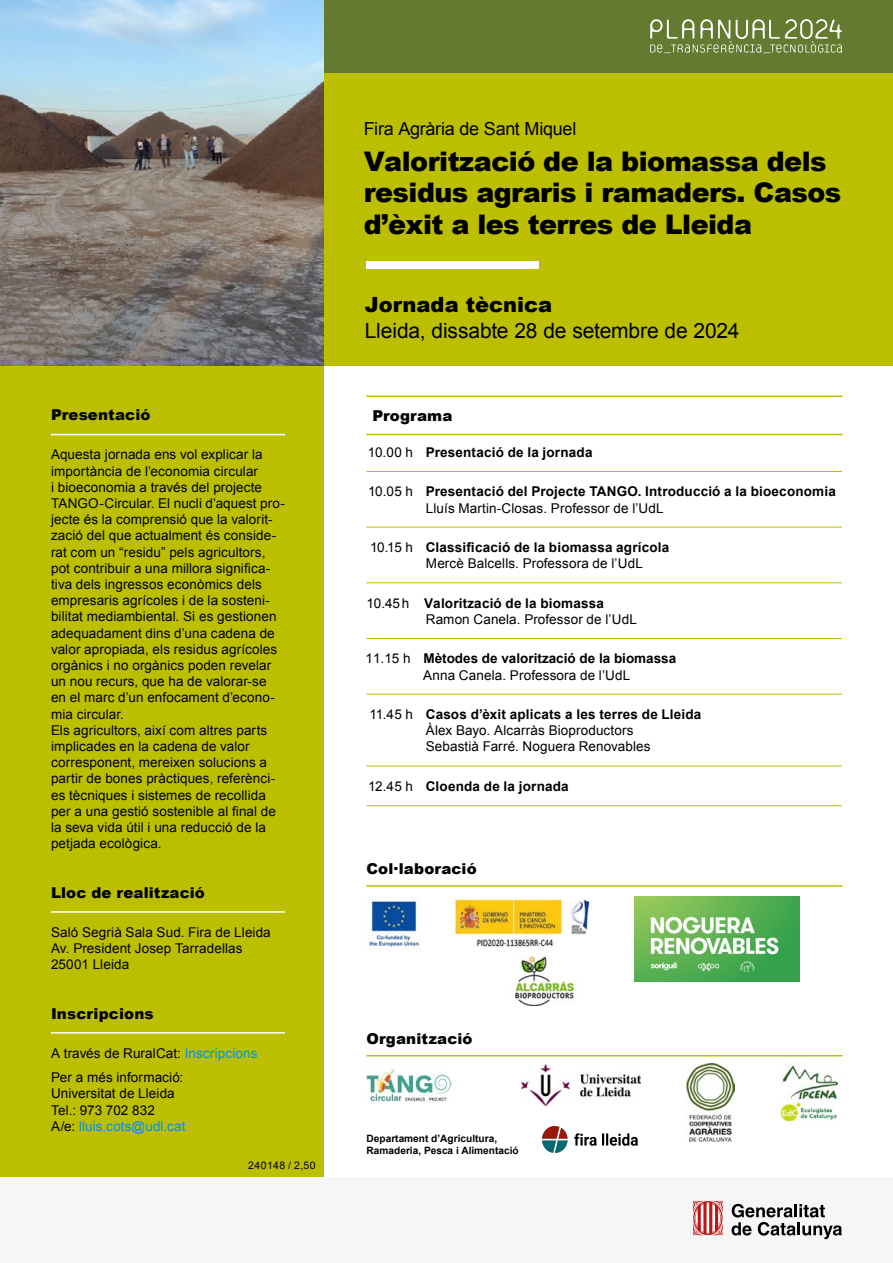
<style>
.page{position:relative;width:893px;height:1263px;background:#fff}
.page>*{position:absolute;margin:0;border:0;box-sizing:border-box;transform-origin:0 0}
.t1{font:900 27px/31.5px "Arial";letter-spacing:-.02em;color:#000}
.t2{font:21px "Arial";letter-spacing:-.005em;color:#000}
.t3{font:900 21px "Arial";letter-spacing:.005em;color:#000}
.t4{font:18px "Arial";letter-spacing:-.015em;color:#000}
.t5{font:900 15px "Arial";letter-spacing:.01em;color:#020304}
.P3{font:13.5px/16.2px "Arial";letter-spacing:.005em;color:#000}
.t6{font:700 13.5px "Arial";letter-spacing:.015em;color:#000}
.P3-2{font:13.5px "Arial";letter-spacing:.005em;color:#008dff}
.t7{font:10.5px "Arial";letter-spacing:.04em;color:#000}
.t8{font:700 10.2px/12.1px "Arial";color:#000}
.s1{color:#008dff}
.s2{color:#000}
.s3{font-weight:400}
.s4{font-weight:700}
</style>
<div class="page">
<div style="left:0;top:366px;width:323px;height:811px;background:#bcbf00"></div>
<div style="left:323px;top:0;width:570px;height:366px;background:#bcbf00"></div>
<div style="left:323px;top:0;width:570px;height:72px;background:#647a30"></div>
<svg style="left:650px;top:19px;width:192px;height:34px"></svg>
<div style="left:0;top:1177px;width:892px;height:86px;background:#f6f6f6"></div>
<svg style="left:693px;top:1200px;width:30px;height:35px"></svg>
<svg style="left:731px;top:1204px;width:111px;height:35px"></svg>
<div style="left:366px;top:261px;width:173px;height:7px;background:#fff"></div>
<img style="left:0;top:0;width:323px;height:366px">
<hr style="left:51px;top:434px;width:234px;height:1px;background:#fff">
<hr style="left:51px;top:911px;width:234px;height:2px;background:#fff">
<hr style="left:51px;top:1032px;width:234px;height:1px;background:#fff">
<hr style="left:366px;top:885px;width:477px;height:2px;background:#bcbf00">
<hr style="left:366px;top:1055px;width:477px;height:1px;background:#bcbf00">
<hr style="left:366px;top:395px;width:477px;height:2px;background:#bcbf00">
<hr style="left:366px;top:434px;width:477px;height:1px;background:#bcbf00">
<hr style="left:366px;top:471px;width:476px;height:1px;background:#bcbf00">
<hr style="left:366px;top:527px;width:476px;height:1px;background:#bcbf00">
<hr style="left:366px;top:582px;width:476px;height:1px;background:#bcbf00">
<hr style="left:366px;top:638px;width:476px;height:1px;background:#bcbf00">
<hr style="left:366px;top:694px;width:476px;height:1px;background:#bcbf00">
<hr style="left:366px;top:766px;width:476px;height:1px;background:#bcbf00">
<hr style="left:366px;top:805px;width:476px;height:1px;background:#bcbf00">
<img style="left:369px;top:896px;width:51px;height:52px">
<img style="left:455px;top:899px;width:135px;height:48px">
<img style="left:514px;top:956px;width:61px;height:50px">
<img style="left:366px;top:1069px;width:86px;height:33px">
<img style="left:522px;top:1064px;width:118px;height:41px">
<img style="left:686px;top:1063px;width:48px;height:78px">
<img style="left:780px;top:1065px;width:59px;height:55px">
<img style="left:634px;top:896px;width:166px;height:85px">
<img style="left:542px;top:1127px;width:95px;height:25px">
<h6 class="t5" style="left:51px;top:404px;width:101px">Presentació</h6>
<p class="P3" style="left:51px;top:447px;width:235px">Aquesta jornada ens vol explicar la importància de l’economia circular<br>i bioeconomia a través del projecte TANGO-Circular. El nucli d’aquest pro&shy;jecte és la comprensió que la valorit&shy;zació del que actualment és conside&shy;rat com un “residu” pels agricultors, pot contribuir a una millora significa&shy;tiva dels ingressos econòmics dels empresaris agrícoles i de la sosteni&shy;bilitat mediambiental. Si es gestionen adequadament dins d’una cadena de valor apropiada, els residus agrícoles orgànics i no orgànics poden revelar un nou recurs, que ha de valorar-se en el marc d’un enfocament d’econo&shy;mia circular.</p>
<p class="P3" style="left:51px;top:722px;width:226px">Els agricultors, així com altres parts implicades en la cadena de valor corresponent, mereixen solucions a partir de bones pràctiques, referènci&shy;es tècniques i sistemes de recollida per a una gestió sostenible al final de la seva vida útil i una reducció de la petjada ecològica.</p>
<h6 class="t5" style="left:51px;top:881px;width:155px">Lloc de realització</h6>
<p class="P3" style="left:51px;top:924px;width:221px">Saló Segrià Sala Sud. Fira de Lleida</p>
<p class="P3" style="left:51px;top:940px;width:193px">Av. President Josep Tarradellas</p>
<p class="P3" style="left:51px;top:956px;width:80px">25001 Lleida</p>
<h6 class="t5" style="left:51px;top:1002px;width:104px">Inscripcions</h6>
<p class="P3" style="left:51px;top:1045px;width:208px">A través de RuralCat: <span class="s1">Inscripcions</span></p>
<p class="P3" style="left:51px;top:1069px;width:134px">Per a més informació:</p>
<p class="P3" style="left:51px;top:1086px;width:125px">Universitat de Lleida</p>
<p class="P3" style="left:51px;top:1102px;width:106px">Tel.: 973 702 832</p>
<p class="P3-2" style="left:51px;top:1117px;width:136px"><span class="s2">A/e:</span> lluis.cots@udl.cat</p>
<p class="t7" style="left:248px;top:1158px;width:69px">240148 / 2,50</p>
<h1 class="t4" style="left:364px;top:117px;width:214px">Fira Agrària de Sant Miquel</h1>
<h1 class="t1" style="left:364px;top:144px;width:479px">Valorització de la biomassa dels residus agraris i ramaders. Casos d’èxit a les terres de Lleida</h1>
<h2 class="t3" style="left:365px;top:289px;width:189px">Jornada tècnica</h2>
<h3 class="t2" style="left:365px;top:316px;width:376px">Lleida, dissabte 28 de setembre de 2024</h3>
<h4 class="t5" style="left:372px;top:404px;width:82px">Programa</h4>
<p class="t6" style="left:368px;top:443px;width:226px"><span class="s3">10.00 h</span> Presentació de la jornada</p>
<p class="t6" style="left:368px;top:483px;width:469px"><span class="s3">10.05 h</span> Presentació del Projecte TANGO. Introducció a la bioeconomia</p>
<p class="P3" style="left:426px;top:500px;width:239px">Lluís Martin-Closas. Professor de l’UdL</p>
<p class="t6" style="left:370px;top:538px;width:301px"><span class="s3">10.15 h</span> Classificació de la biomassa agrícola</p>
<p class="P3" style="left:426px;top:555px;width:219px">Mercè Balcells. Professora de l’UdL</p>
<p class="t6" style="left:366px;top:594px;width:239px"><span class="s3">10.45 h</span> Valorització de la biomassa</p>
<p class="P3" style="left:426px;top:611px;width:213px">Ramon Canela. Professor de l’UdL</p>
<p class="P3" style="left:423px;top:651px;width:254px;text-indent:-58px">11.15 h <span class="s4">Mètodes de valorització de la biomassa<br></span>Anna Canela. Professora de l’UdL</p>
<p class="t6" style="left:369px;top:705px;width:334px"><span class="s3">11.45 h</span> Casos d’èxit aplicats a les terres de Lleida</p>
<p class="P3" style="left:426px;top:722px;width:209px">Àlex Bayo. Alcarràs Bioproductors</p>
<p class="P3" style="left:426px;top:739px;width:226px">Sebastià Farré. Noguera Renovables</p>
<p class="t6" style="left:368px;top:777px;width:202px"><span class="s3">12.45 h</span> Cloenda de la jornada</p>
<h5 class="t5" style="left:366px;top:858px;width:112px">Col·laboració</h5>
<h5 class="t5" style="left:366px;top:1028px;width:108px">Organització</h5>
<p class="t8" style="left:367px;top:1132px;width:154px">Departament d’Agricultura,<br>Ramaderia, Pesca i Alimentació</p>
</div>
